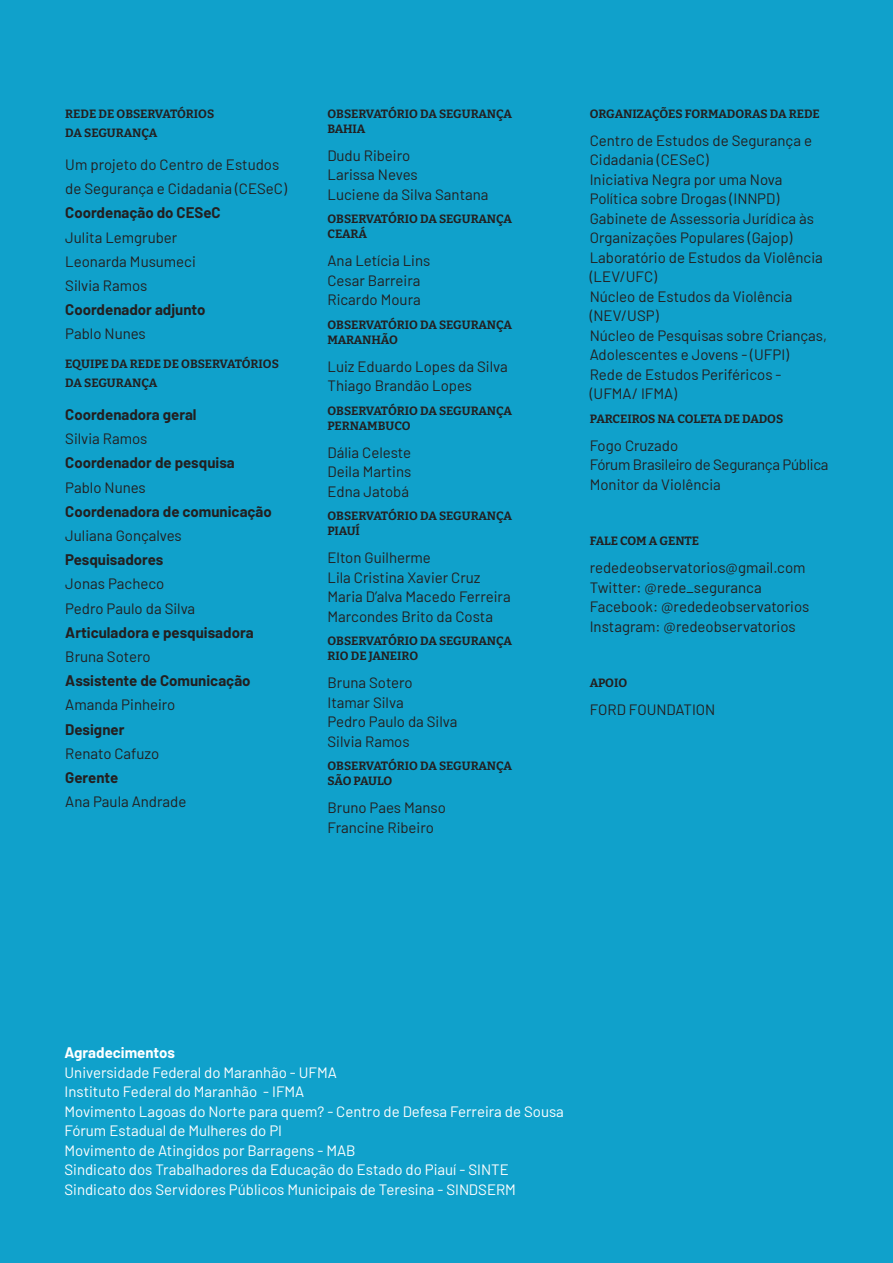
<style>
.page{position:relative;width:893px;height:1263px;background:#10a1cb}
.page>*{position:absolute;margin:0;border:0;box-sizing:border-box;transform-origin:0 0}
.t1{font:15px/19.5px "Barlow";color:#231f20}
.t2{font:15px/19.5px "Barlow";color:#fff}
.t3{font:700 15px "Barlow";color:#231f20}
.t4{font:15px/19.5px "Barlow";letter-spacing:-.02em;color:#231f20}
.t5{font:700 15px "Barlow";color:#fff}
.t6{font:700 12px/15px "Bitter";letter-spacing:-.005em;color:#231f20}
</style>
<div class="page">
<p class="t6" style="left:65px;top:103px;width:150px;line-height:19.6px">REDE DE OBSERVATÓRIOS<br>DA SEGURANÇA</p>
<p class="t1" style="left:65px;top:151px;width:223px;line-height:24.2px">Um projeto do Centro de Estudos de Segurança e Cidadania (CESeC)</p>
<p class="t3" style="left:65px;top:202px;width:157px">Coordenação do CESeC</p>
<p class="t1" style="left:65px;top:224px;width:132px;line-height:24.2px">Julita Lemgruber<br>Leonarda Musumeci<br>Silvia Ramos</p>
<p class="t3" style="left:65px;top:299px;width:142px">Coordenador adjunto</p>
<p class="t1" style="left:65px;top:323px;width:82px">Pablo Nunes</p>
<p class="t6" style="left:65px;top:353px;width:215px;line-height:19.6px">EQUIPE DA REDE DE OBSERVATÓRIOS<br>DA SEGURANÇA</p>
<p class="t3" style="left:65px;top:403px;width:133px">Coordenadora geral</p>
<p class="t1" style="left:65px;top:428px;width:84px">Silvia Ramos</p>
<p class="t3" style="left:65px;top:452px;width:171px">Coordenador de pesquisa</p>
<p class="t1" style="left:65px;top:476px;width:82px">Pablo Nunes</p>
<p class="t3" style="left:65px;top:500px;width:208px">Coordenadora de comunicação</p>
<p class="t1" style="left:65px;top:525px;width:118px">Juliana Gonçalves</p>
<p class="t3" style="left:65px;top:549px;width:100px">Pesquisadores</p>
<p class="t1" style="left:65px;top:571px;width:132px;line-height:24.2px">Jonas Pacheco<br>Pedro Paulo da Silva</p>
<p class="t3" style="left:65px;top:621px;width:190px">Articuladora e pesquisadora</p>
<p class="t1" style="left:65px;top:646px;width:87px">Bruna Sotero</p>
<p class="t3" style="left:65px;top:670px;width:187px">Assistente de Comunicação</p>
<p class="t1" style="left:65px;top:694px;width:112px">Amanda Pinheiro</p>
<p class="t3" style="left:65px;top:718px;width:61px">Designer</p>
<p class="t1" style="left:65px;top:742px;width:96px">Renato Cafuzo</p>
<p class="t3" style="left:65px;top:766px;width:55px">Gerente</p>
<p class="t1" style="left:65px;top:791px;width:123px">Ana Paula Andrade</p>
<p class="t6" style="left:327px;top:106px;width:186px">OBSERVATÓRIO DA SEGURANÇA<br>BAHIA</p>
<p class="t1" style="left:327px;top:144px;width:163px">Dudu Ribeiro<br>Larissa Neves<br>Luciene da Silva Santana</p>
<p class="t6" style="left:327px;top:211px;width:186px">OBSERVATÓRIO DA SEGURANÇA<br>CEARÁ</p>
<p class="t1" style="left:327px;top:250px;width:104px">Ana Letícia Lins<br>Cesar Barreira<br>Ricardo Moura</p>
<p class="t6" style="left:327px;top:317px;width:186px">OBSERVATÓRIO DA SEGURANÇA<br>MARANHÃO</p>
<p class="t1" style="left:327px;top:355px;width:182px">Luiz Eduardo Lopes da Silva<br>Thiago Brandão Lopes</p>
<p class="t6" style="left:327px;top:403px;width:186px">OBSERVATÓRIO DA SEGURANÇA<br>PERNAMBUCO</p>
<p class="t1" style="left:327px;top:441px;width:85px;text-align:justify">Dália Celeste Deila Martins Edna Jatobá</p>
<p class="t6" style="left:327px;top:508px;width:186px">OBSERVATÓRIO DA SEGURANÇA<br>PIAUÍ</p>
<p class="t1" style="left:327px;top:547px;width:185px">Elton Guilherme<br>Lila Cristina Xavier Cruz<br>Maria D’alva Macedo Ferreira<br>Marcondes Brito da Costa</p>
<p class="t6" style="left:327px;top:633px;width:186px">OBSERVATÓRIO DA SEGURANÇA<br>RIO DE JANEIRO</p>
<p class="t1" style="left:327px;top:672px;width:132px">Bruna Sotero<br>Itamar Silva<br>Pedro Paulo da Silva<br>Silvia Ramos</p>
<p class="t6" style="left:327px;top:758px;width:186px">OBSERVATÓRIO DA SEGURANÇA<br>SÃO PAULO</p>
<p class="t1" style="left:327px;top:797px;width:120px">Bruno Paes Manso<br>Francine Ribeiro</p>
<p class="t6" style="left:590px;top:106px;width:232px">ORGANIZAÇÕES FORMADORAS DA REDE</p>
<p class="t1" style="left:590px;top:129px;width:239px">Centro de Estudos de Segurança e<br>Cidadania (CESeC)<br>Iniciativa Negra por uma Nova<br>Política sobre Drogas (INNPD)<br>Gabinete de Assessoria Jurídica às<br>Organizações Populares (Gajop)<br>Laboratório de Estudos da Violência (LEV/UFC)<br>Núcleo de Estudos da Violência (NEV/USP)<br>Núcleo de Pesquisas sobre Crianças,<br>Adolescentes e Jovens - (UFPI)<br>Rede de Estudos Periféricos - (UFMA/ IFMA)</p>
<p class="t6" style="left:590px;top:411px;width:195px">PARCEIROS NA COLETA DE DADOS</p>
<p class="t4" style="left:590px;top:434px;width:240px">Fogo Cruzado<br>Fórum Brasileiro de Segurança Pública<br>Monitor da Violência</p>
<p class="t6" style="left:590px;top:533px;width:111px">FALE COM A GENTE</p>
<p class="t1" style="left:590px;top:557px;width:221px">rededeobservatorios@gmail.com<br>Twitter: @rede_seguranca<br>Facebook: @rededeobservatorios<br>Instagram: @redeobservatorios</p>
<p class="t6" style="left:590px;top:675px;width:39px">APOIO</p>
<p class="t1" style="left:590px;top:699px;width:127px">FORD FOUNDATION</p>
<p class="t5" style="left:65px;top:1042px;width:112px">Agradecimentos</p>
<p class="t2" style="left:65px;top:1061px;width:501px">Universidade Federal do Maranhão - UFMA<br>Instituto Federal do Maranhão - IFMA<br>Movimento Lagoas do Norte para quem? - Centro de Defesa Ferreira de Sousa Fórum Estadual de Mulheres do PI<br>Movimento de Atingidos por Barragens - MAB<br>Sindicato dos Trabalhadores da Educação do Estado do Piauí - SINTE Sindicato dos Servidores Públicos Municipais de Teresina - SINDSERM</p>
</div>
